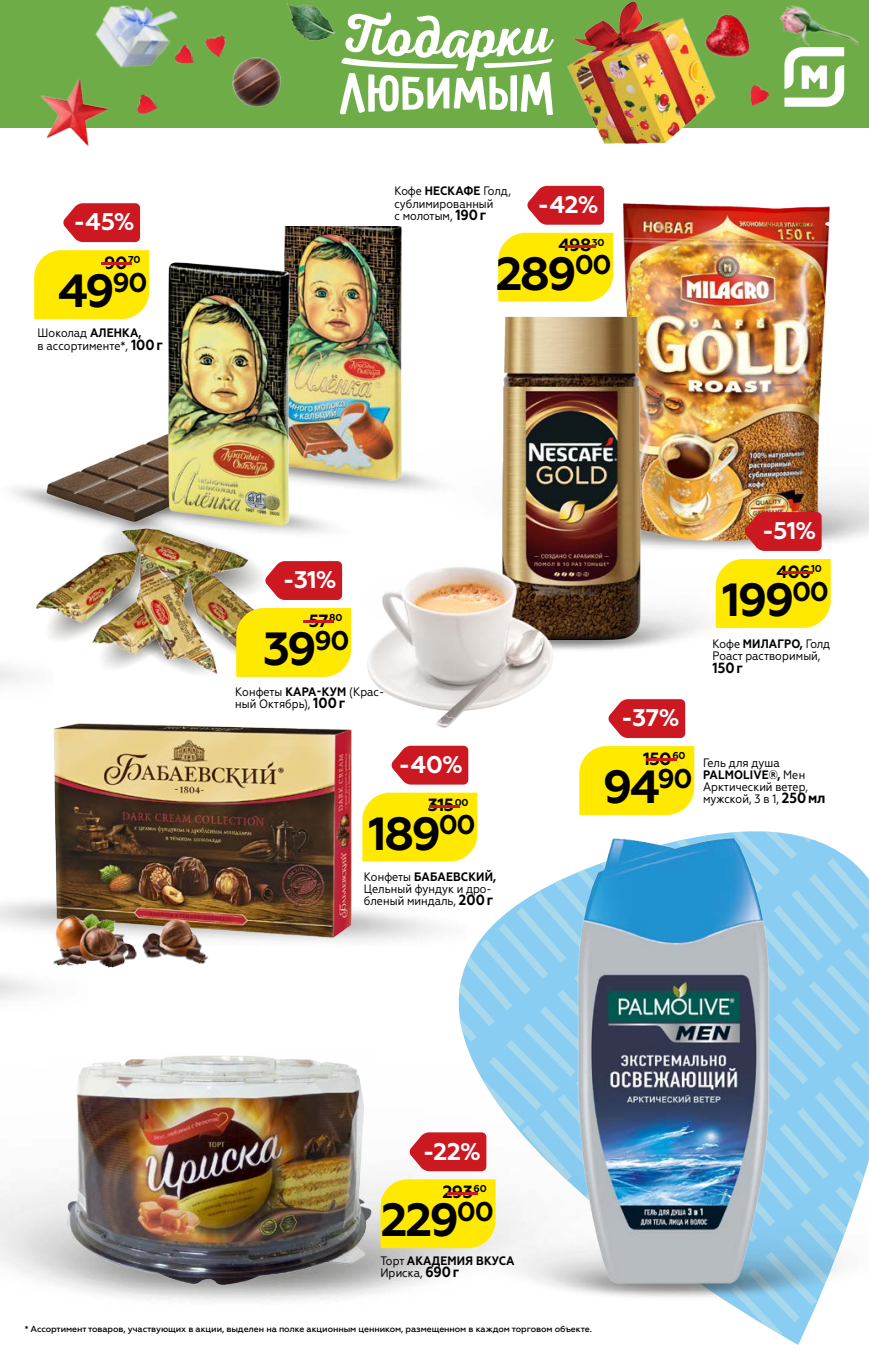
<style>
.page{position:relative;width:869px;height:1365px;background:#fff}
.page>*{position:absolute;margin:0;border:0;box-sizing:border-box;transform-origin:0 0}
.t1{font:700 46.38px "Geometria";letter-spacing:-.055em;color:#000}
.t2{font:700 24.15px "Geometria";color:#fff}
.t3{font:700 17.68px "Geometria";letter-spacing:-.03em;color:#000008}
.t4{font:700 14.7px "Geometria Narrow";color:#000}
.t5{font:12.25px/12.2px "Geometria Narrow";color:#000}
.t6{font:700 12.25px/12.2px "Geometria Narrow";letter-spacing:.01em;color:#000}
.t7{font:700 9.97px "Geometria";letter-spacing:-.03em;color:#000008}
.t8{font:500 8.75px "Geometria";letter-spacing:-.01em;color:#000}
.s1{color:#cb1821}
.s2{font-weight:700}
.s3{font-weight:700;font-size:14.7px}
.s4{font-size:17.68px;color:#cb1821}
.s5{font-weight:400}
.s6{font-size:14.7px}
</style>
<div class="page">
<img style="left:53px;top:731px;width:93px;height:169px">
<img style="left:146px;top:722px;width:540px;height:220px">
<img style="left:284px;top:227px;width:119px;height:260px">
<img style="left:303px;top:477px;width:72px;height:56px">
<img style="left:93px;top:247px;width:210px;height:240px">
<img style="left:296px;top:498px;width:13px;height:36px">
<img style="left:42px;top:465px;width:254px;height:266px">
<img style="left:557px;top:203px;width:311px;height:337px">
<img style="left:42px;top:601px;width:10px;height:108px">
<img style="left:0;top:486px;width:42px;height:198px">
<img style="left:403px;top:312px;width:333px;height:333px">
<div style="left:34px;top:250px;width:115px;height:69px;background:#ffe900"></div>
<svg style="left:63px;top:203px;width:77px;height:39px;background:#d02e37"></svg>
<svg style="left:236px;top:608px;width:69px;height:69px;background:#fbe503"></svg>
<svg style="left:265px;top:561px;width:40px;height:39px"></svg>
<div style="left:498px;top:233px;width:115px;height:68px;background:#ffe900"></div>
<svg style="left:527px;top:186px;width:77px;height:39px;background:#d02f37"></svg>
<div style="left:715px;top:559px;width:115px;height:69px;background:#ffe900"></div>
<svg style="left:744px;top:512px;width:77px;height:39px;background:#ca272b"></svg>
<img style="left:305px;top:549px;width:261px;height:187px">
<img style="left:38px;top:900px;width:178px;height:68px">
<svg style="left:607px;top:699px;width:78px;height:39px;background:#d03139"></svg>
<div style="left:0;top:0;width:868px;height:127px;background:#6eac47"></div>
<svg style="left:339px;top:12px;width:215px;height:103px"></svg>
<img style="left:715px;top:14px;width:35px;height:44px">
<img style="left:205px;top:35px;width:21px;height:22px">
<img style="left:191px;top:52px;width:2px;height:11px">
<img style="left:749px;top:85px;width:20px;height:20px">
<img style="left:137px;top:94px;width:20px;height:21px">
<img style="left:286px;top:3px;width:50px;height:38px">
<img style="left:26px;top:78px;width:97px;height:68px">
<img style="left:779px;top:5px;width:79px;height:52px">
<img style="left:232px;top:57px;width:49px;height:50px">
<img style="left:80px;top:5px;width:111px;height:79px">
<img style="left:566px;top:1px;width:149px;height:143px">
<svg style="left:784px;top:47px;width:59px;height:60px"></svg>
<img style="left:41px;top:986px;width:321px;height:312px">
<svg style="left:362px;top:745px;width:507px;height:599px"></svg>
<h2 class="t2" style="left:73px;top:207px;width:63px">-45%</h2>
<h3 class="t3" style="left:92px;top:252px;width:50px"><span class="s1">-</span>90<sup>70</sup></h3>
<h1 class="t1" style="left:58px;top:263px;width:91px">49<sup>90</sup></h1>
<p class="t5" style="left:38px;top:327px;width:127px">Шоколад <span class="s2">АЛЕНКА,<br></span>в ассортименте*, <span class="s3">100г</span></p>
<p class="t5" style="left:394px;top:185px;width:118px">Кофе <span class="s2">НЕСКАФЕ</span> Голд, сублимированный<br>с молотым, <span class="s3">190г</span></p>
<h2 class="t2" style="left:537px;top:190px;width:63px">-42%</h2>
<p class="t7" style="left:555px;top:236px;width:50px"><span class="s4">-</span>30</p>
<h3 class="t3" style="left:558px;top:235px;width:34px">498</h3>
<h1 class="t1" style="left:495px;top:246px;width:117px">289<sup>00</sup></h1>
<h2 class="t2" style="left:282px;top:565px;width:55px">-31%</h2>
<p class="t7" style="left:293px;top:611px;width:50px"><span class="s4">-</span>80</p>
<h3 class="t3" style="left:308px;top:610px;width:21px">57</h3>
<h1 class="t1" style="left:263px;top:621px;width:88px">39<sup>90</sup></h1>
<p class="t5" style="left:235px;top:685px;width:150px">Конфеты <span class="s2">КАРА-КУМ</span> (Крас&shy;ный Октябрь), <span class="s3">100г</span></p>
<h2 class="t2" style="left:398px;top:750px;width:66px">-40%</h2>
<p class="t7" style="left:419px;top:796px;width:50px"><span class="s4">-</span>00</p>
<h3 class="t3" style="left:427px;top:794px;width:28px">315</h3>
<h1 class="t1" style="left:368px;top:806px;width:108px">189<sup>00</sup></h1>
<p class="t5" style="left:364px;top:870px;width:134px">Конфеты <span class="s2">БАБАЕВСКИЙ,<br></span>Цельный фундук и дро&shy;бленый миндаль, <span class="s3">200г</span></p>
<h2 class="t2" style="left:761px;top:516px;width:56px">-51%</h2>
<p class="t7" style="left:772px;top:562px;width:50px"><span class="s4">-</span>10</p>
<h3 class="t3" style="left:776px;top:561px;width:36px">406</h3>
<h1 class="t1" style="left:722px;top:572px;width:108px">199<sup>00</sup></h1>
<p class="t5" style="left:712px;top:637px;width:119px">Кофе <span class="s2">МИЛАГРО,</span> Голд<br>Роаст растворимый,</p>
<p class="t4" style="left:712px;top:658px;width:32px">150г</p>
<h2 class="t2" style="left:621px;top:703px;width:60px">-37%</h2>
<h3 class="t3" style="left:636px;top:748px;width:50px"><span class="s1">-</span>150<sup>60</sup></h3>
<h1 class="t1" style="left:602px;top:759px;width:91px">94<sup>90</sup></h1>
<p class="t5" style="left:702px;top:756px;width:124px">Гель для душа<br><span class="s2">PALMOLIVE®,</span> Мен<br>Арктический ветер, мужской, 3 в 1, <span class="s3">250мл</span></p>
<h2 class="t2" style="left:422px;top:1136px;width:60px">-22%</h2>
<p class="t7" style="left:438px;top:1182px;width:50px"><span class="s4">-</span>60</p>
<h3 class="t3" style="left:442px;top:1181px;width:32px">293</h3>
<h1 class="t1" style="left:381px;top:1192px;width:114px">229<sup>00</sup></h1>
<p class="t6" style="left:380px;top:1254px;width:136px"><span class="s5">Торт</span> АКАДЕМИЯ ВКУСА<br><span class="s5">Ириска,</span> <span class="s6">690г</span></p>
<p class="t8" style="left:25px;top:1323px;width:568px">* Ассортимент товаров, участвующих в акции, выделен на полке акционным ценником, размещенном в каждом торговом объекте.</p>
</div>
